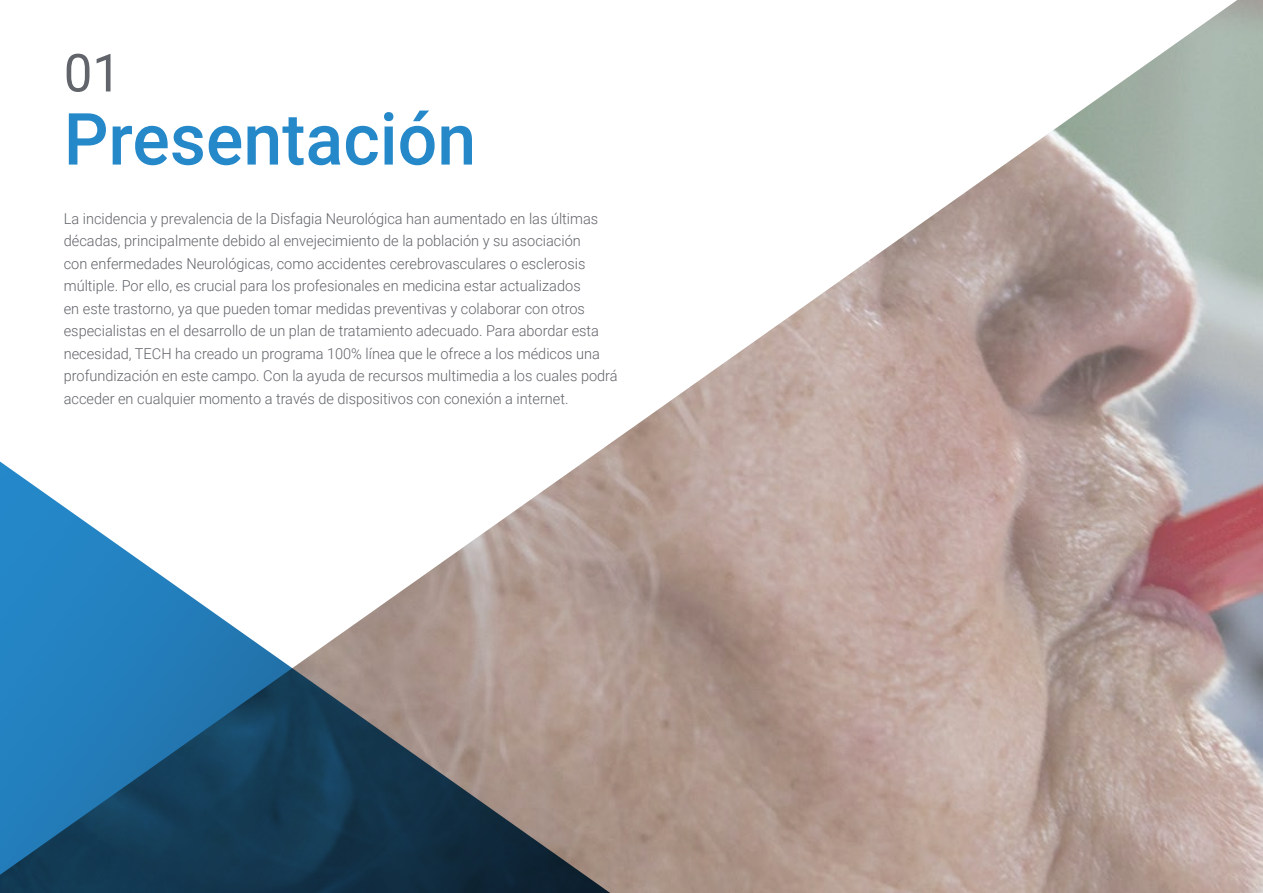
<style>
.page{position:relative;width:1263px;height:893px;background:#fff}
.page>*{position:absolute;margin:0;border:0;box-sizing:border-box;transform-origin:0 0}
.t1{font:500 72px "Roboto";color:#2488c9}
.t2{font:52.5px "Roboto";color:#61646a}
.t3{font:300 15px/22.5px "Roboto";color:#61646a}
</style>
<div class="page">
<img style="left:607px;top:0;width:656px;height:893px">
<svg style="left:0;top:446px;width:640px;height:447px"></svg>
<h2 class="t2" style="left:64px;top:36px;width:59px">01</h2>
<h1 class="t1" style="left:64px;top:89px;width:414px">Presentación</h1>
<p class="t3" style="left:64px;top:207px;width:555px">La incidencia y prevalencia de la Disfagia Neurológica han aumentado en las últimas décadas, principalmente debido al envejecimiento de la población y su asociación<br>con enfermedades Neurológicas, como accidentes cerebrovasculares o esclerosis múltiple. Por ello, es crucial para los profesionales en medicina estar actualizados<br>en este trastorno, ya que pueden tomar medidas preventivas y colaborar con otros especialistas en el desarrollo de un plan de tratamiento adecuado. Para abordar esta necesidad, TECH ha creado un programa 100% línea que le ofrece a los médicos una profundización en este campo. Con la ayuda de recursos multimedia a los cuales podrá acceder en cualquier momento a través de dispositivos con conexión a internet.</p>
</div>
